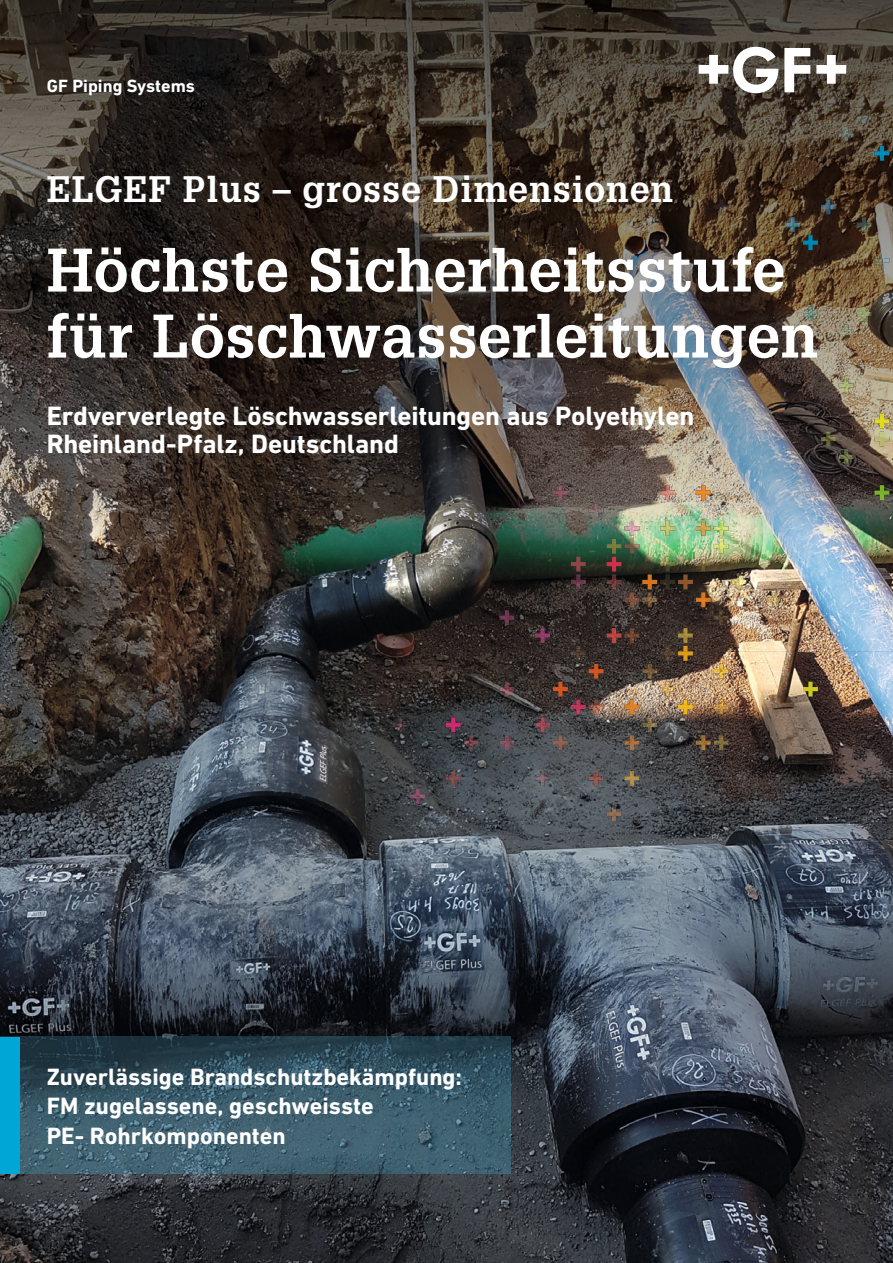
<style>
.page{position:relative;width:893px;height:1263px;background:#fff}
.page>*{position:absolute;margin:0;border:0;box-sizing:border-box;transform-origin:0 0}
.t1{font:700 60px/66px "Glypha LT Pro";letter-spacing:.01em;color:#fff}
.t2{font:700 36px "Glypha LT Pro";letter-spacing:.025em;color:#fff}
.t3{font:700 27px/28.5px "DIN Next W1 G";letter-spacing:-.005em;color:#fff}
.t4{font:700 24px/29.4px "DIN Next W1 G";color:#fff}
.t5{font:700 18px "DIN Next W1 G";color:#fff}
</style>
<div class="page">
<img style="left:0;top:0;width:893px;height:1263px">
<svg style="left:699px;top:47px;width:79px;height:46px"></svg>
<svg style="left:784px;top:48px;width:26px;height:44px"></svg>
<svg style="left:816px;top:55px;width:30px;height:29px"></svg>
<img style="left:392px;top:717px;width:15px;height:15px">
<img style="left:410px;top:789px;width:15px;height:15px">
<img style="left:446px;top:717px;width:15px;height:15px">
<img style="left:446px;top:771px;width:15px;height:15px">
<img style="left:464px;top:735px;width:15px;height:15px">
<img style="left:499px;top:610px;width:15px;height:15px">
<img style="left:499px;top:682px;width:15px;height:14px">
<img style="left:499px;top:735px;width:15px;height:15px">
<img style="left:535px;top:628px;width:15px;height:15px">
<img style="left:535px;top:717px;width:15px;height:15px">
<img style="left:535px;top:771px;width:15px;height:15px">
<img style="left:553px;top:485px;width:15px;height:15px">
<img style="left:553px;top:682px;width:15px;height:14px">
<img style="left:553px;top:735px;width:15px;height:15px">
<img style="left:571px;top:557px;width:15px;height:14px">
<img style="left:571px;top:574px;width:15px;height:15px">
<img style="left:571px;top:646px;width:15px;height:15px">
<img style="left:571px;top:699px;width:15px;height:15px">
<img style="left:589px;top:503px;width:15px;height:15px">
<img style="left:589px;top:664px;width:15px;height:15px">
<img style="left:589px;top:699px;width:15px;height:15px">
<img style="left:589px;top:771px;width:15px;height:15px">
<img style="left:607px;top:539px;width:14px;height:15px">
<img style="left:607px;top:557px;width:14px;height:14px">
<img style="left:607px;top:574px;width:14px;height:15px">
<img style="left:607px;top:628px;width:14px;height:15px">
<img style="left:607px;top:807px;width:14px;height:14px">
<img style="left:624px;top:521px;width:15px;height:15px">
<img style="left:624px;top:539px;width:15px;height:15px">
<img style="left:624px;top:592px;width:15px;height:15px">
<img style="left:624px;top:628px;width:15px;height:15px">
<img style="left:624px;top:699px;width:15px;height:15px">
<img style="left:624px;top:735px;width:15px;height:15px">
<img style="left:624px;top:771px;width:15px;height:15px">
<img style="left:642px;top:574px;width:15px;height:15px">
<img style="left:642px;top:592px;width:15px;height:15px">
<img style="left:642px;top:664px;width:15px;height:15px">
<img style="left:642px;top:717px;width:15px;height:15px">
<img style="left:660px;top:485px;width:15px;height:15px">
<img style="left:660px;top:521px;width:15px;height:15px">
<img style="left:660px;top:557px;width:15px;height:14px">
<img style="left:660px;top:574px;width:15px;height:15px">
<img style="left:660px;top:646px;width:15px;height:15px">
<img style="left:660px;top:682px;width:15px;height:14px">
<img style="left:678px;top:574px;width:15px;height:15px">
<img style="left:678px;top:628px;width:15px;height:15px">
<img style="left:678px;top:646px;width:15px;height:15px">
<img style="left:678px;top:699px;width:15px;height:15px">
<img style="left:696px;top:485px;width:15px;height:15px">
<img style="left:696px;top:521px;width:15px;height:15px">
<img style="left:696px;top:557px;width:15px;height:14px">
<img style="left:696px;top:592px;width:15px;height:15px">
<img style="left:696px;top:735px;width:15px;height:15px">
<img style="left:714px;top:199px;width:15px;height:15px">
<img style="left:714px;top:521px;width:15px;height:15px">
<img style="left:714px;top:539px;width:15px;height:15px">
<img style="left:714px;top:610px;width:15px;height:15px">
<img style="left:714px;top:664px;width:15px;height:15px">
<img style="left:714px;top:699px;width:15px;height:15px">
<img style="left:714px;top:735px;width:15px;height:15px">
<img style="left:732px;top:574px;width:14px;height:15px">
<img style="left:767px;top:592px;width:15px;height:15px">
<img style="left:785px;top:217px;width:15px;height:15px">
<img style="left:803px;top:235px;width:15px;height:15px">
<img style="left:803px;top:307px;width:15px;height:13px">
<img style="left:803px;top:682px;width:15px;height:14px">
<img style="left:821px;top:199px;width:15px;height:15px">
<img style="left:821px;top:432px;width:15px;height:14px">
<img style="left:839px;top:128px;width:15px;height:15px">
<img style="left:839px;top:324px;width:15px;height:15px">
<img style="left:839px;top:378px;width:15px;height:15px">
<img style="left:839px;top:449px;width:15px;height:15px">
<img style="left:857px;top:110px;width:14px;height:15px">
<img style="left:857px;top:217px;width:14px;height:15px">
<img style="left:857px;top:307px;width:14px;height:14px">
<img style="left:874px;top:146px;width:15px;height:15px">
<img style="left:874px;top:253px;width:15px;height:15px">
<img style="left:874px;top:414px;width:15px;height:15px">
<img style="left:874px;top:432px;width:15px;height:14px">
<img style="left:874px;top:485px;width:15px;height:15px">
<img style="left:20px;top:1037px;width:490px;height:137px">
<div style="left:0;top:1037px;width:20px;height:137px;background:#00a6d5"></div>
<p class="t5" style="left:47px;top:76px;width:150px">GF Piping Systems</p>
<h2 class="t2" style="left:47px;top:167px;width:628px">ELGEF Plus – grosse Dimensionen</h2>
<h1 class="t1" style="left:47px;top:236px;width:773px">Höchste Sicherheitsstufe für Löschwasserleitungen</h1>
<p class="t3" style="left:47px;top:401px;width:649px">Erdververlegte Löschwasserleitungen aus Polyethylen<br>Rheinland-Pfalz, Deutschland</p>
<p class="t4" style="left:47px;top:1062px;width:417px">Zuverlässige Brandschutzbekämpfung:<br>FM zugelassene, geschweisste<br>PE- Rohrkomponenten</p>
</div>
